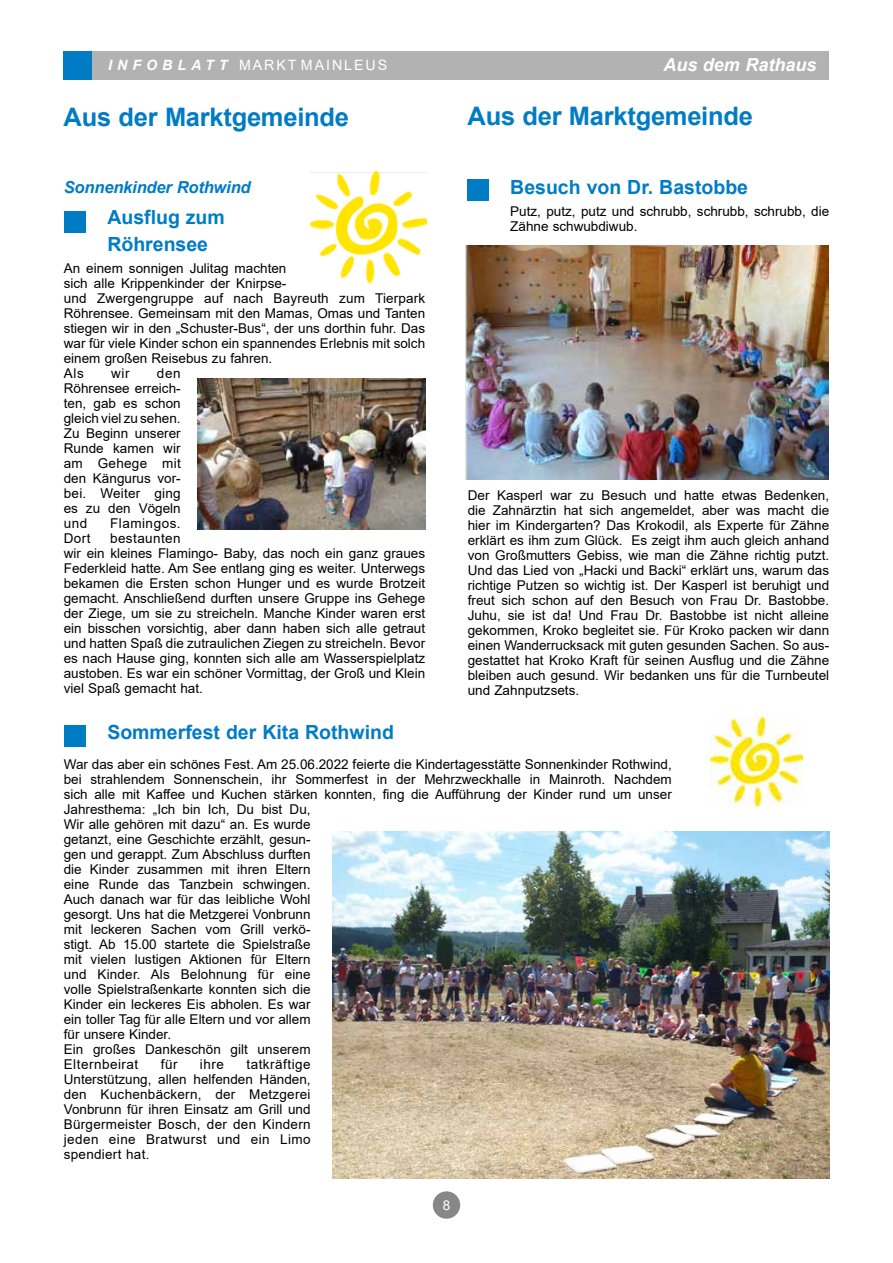
<style>
.page{position:relative;width:893px;height:1263px;background:#fff}
.page>*{position:absolute;margin:0;border:0;box-sizing:border-box;transform-origin:0 0}
.t1{font:700 25.5px "Arial";letter-spacing:-.01em;color:#007cc5}
.t2{font:700 19.5px/27px "Arial";color:#007cc5}
.t3{font:italic 700 18px "Arial";color:#fff}
.t4{font:italic 700 16.5px "Arial";letter-spacing:-.01em;color:#007cc5}
.t5{font:14.25px "Arial";letter-spacing:.135em;color:#fff}
.t6{font:13.5px/15px "Arial";color:#000}
.t7{font:13.5px "Arial";letter-spacing:.04em;color:#000}
.t8{font:13.5px "Arial";color:#fff}
.s1{font-weight:700;font-style:italic}
</style>
<div class="page">
<div style="left:64px;top:51px;width:765px;height:28px;background:#b3b2b2"></div>
<div style="left:64px;top:51px;width:28px;height:28px;background:#007cc5"></div>
<div style="left:433px;top:1191px;width:27px;height:28px;background:#878787;border-radius:50%"></div>
<div style="left:65px;top:211px;width:21px;height:22px;background:#007cc5"></div>
<img style="left:310px;top:172px;width:116px;height:112px">
<img style="left:198px;top:378px;width:227px;height:151px">
<img style="left:332px;top:831px;width:497px;height:347px">
<img style="left:465px;top:245px;width:363px;height:235px">
<div style="left:468px;top:179px;width:21px;height:22px;background:#007cc5"></div>
<div style="left:65px;top:725px;width:21px;height:21px;background:#007cc5"></div>
<img style="left:710px;top:718px;width:92px;height:88px">
<p class="t5" style="left:108px;top:55px;width:281px"><span class="s1">I N F O B L AT T</span> MARKT MAINLEUS</p>
<h3 class="t3" style="left:663px;top:53px;width:155px">Aus dem Rathaus</h3>
<h1 class="t1" style="left:64px;top:100px;width:287px">Aus der Marktgemeinde</h1>
<h1 class="t1" style="left:468px;top:98px;width:287px">Aus der Marktgemeinde</h1>
<p class="t4" style="left:64px;top:176px;width:188px">Sonnenkinder Rothwind</p>
<h2 class="t2" style="left:107px;top:204px;width:119px">Ausflug zum<br>Röhrensee</h2>
<p class="t6" style="left:64px;top:261px;width:363px">An einem sonnigen Julitag machten<br>sich alle Krippenkinder der Knirpse-<br>und Zwergengruppe auf nach Bayreuth zum Tierpark Röhrensee. Gemeinsam mit den Mamas, Omas und Tanten stiegen wir in den „Schuster-Bus“, der uns dorthin fuhr. Das war für viele Kinder schon ein spannendes Erlebnis mit solch einem großen Reisebus zu fahren.<br>Als</p>
<p class="t6" style="left:64px;top:366px;width:118px;text-align:justify;text-indent:93px">den Röhrensee erreich&shy;ten, gab es schon gleich viel zu sehen.<br>Zu Beginn unserer Runde kamen wir am Gehege mit den Kängurus vor&shy;bei. Weiter ging es zu den Vögeln und</p>
<p class="t6" style="left:111px;top:366px;width:20px">wir</p>
<p class="t7" style="left:110px;top:514px;width:72px">Flamingos.</p>
<p class="t6" style="left:64px;top:531px;width:363px;text-indent:46px">bestaunten<br>wir ein kleines Flamingo- Baby, das noch ein ganz graues Federkleid hatte. Am See entlang ging es weiter. Unterwegs bekamen die Ersten schon Hunger und es wurde Brotzeit gemacht. Anschließend durften unsere Gruppe ins Gehege der Ziege, um sie zu streicheln. Manche Kinder waren erst ein bisschen vorsichtig, aber dann haben sich alle getraut und hatten Spaß die zutraulichen Ziegen zu streicheln. Bevor es nach Hause ging, konnten sich alle am Wasserspielplatz austoben. Es war ein schöner Vormittag, der Groß und Klein viel Spaß gemacht hat.</p>
<p class="t6" style="left:64px;top:531px;width:28px">Dort</p>
<h2 class="t2" style="left:510px;top:173px;width:239px">Besuch von Dr. Bastobbe</h2>
<p class="t6" style="left:510px;top:204px;width:320px">Putz, putz, putz und schrubb, schrubb, schrubb, die<br>Zähne schwubdiwub.</p>
<p class="t6" style="left:468px;top:487px;width:363px;text-align:justify">Der Kasperl war zu Besuch und hatte etwas Bedenken, die Zahnärztin hat sich angemeldet, aber was macht die hier im Kindergarten? Das Krokodil, als Experte für Zähne erklärt es ihm zum Glück. Es zeigt ihm auch gleich anhand von Großmutters Gebiss, wie man die Zähne richtig putzt.<br>Und das Lied von „Hacki und Backi“ erklärt uns, warum das richtige Putzen so wichtig ist. Der Kasperl ist beruhigt und freut sich schon auf den Besuch von Frau Dr. Bastobbe.<br>Juhu, sie ist da! Und Frau Dr. Bastobbe ist nicht alleine gekommen, Kroko begleitet sie. Für Kroko packen wir dann einen Wanderrucksack mit guten gesunden Sachen. So aus&shy;gestattet hat Kroko Kraft für seinen Ausflug und die Zähne bleiben auch gesund. Wir bedanken uns für die Turnbeutel und Zahnputzsets.</p>
<h2 class="t2" style="left:107px;top:719px;width:288px">Sommerfest der Kita Rothwind</h2>
<p class="t6" style="left:64px;top:757px;width:610px">War das aber ein schönes Fest. Am 25.06.2022 feierte die Kindertagesstätte Sonnenkinder Rothwind, bei strahlendem Sonnenschein, ihr Sommerfest in der Mehrzweckhalle in Mainroth. Nachdem sich alle mit Kaffee und Kuchen stärken konnten, fing die Aufführung der Kinder rund um unser Jahresthema: „Ich bin Ich, Du bist Du,<br>Wir alle gehören mit dazu“ an. Es wurde<br>getanzt, eine Geschichte erzählt, gesun-<br>gen und gerappt. Zum Abschluss durften<br>die Kinder zusammen mit ihren Eltern<br>eine Runde das Tanzbein schwingen.<br>Auch danach war für das leibliche Wohl<br>gesorgt. Uns hat die Metzgerei Vonbrunn<br>mit leckeren Sachen vom Grill verkö-<br>stigt. Ab 15.00 startete die Spielstraße<br>mit vielen lustigen Aktionen für Eltern<br>und Kinder. Als Belohnung für eine<br>volle Spielstraßenkarte konnten sich die<br>Kinder ein leckeres Eis abholen. Es war<br>ein toller Tag für alle Eltern und vor allem<br>für unsere Kinder.<br>Ein großes Dankeschön gilt unserem<br>Elternbeirat</p>
<p class="t6" style="left:64px;top:1057px;width:248px;text-align:justify;text-indent:183px">tatkräftige Unterstützung, allen helfenden Händen, den Kuchenbäckern, der Metzgerei Vonbrunn für ihren Einsatz am Grill und Bürgermeister Bosch, der den Kindern jeden eine Bratwurst und ein Limo spendiert hat.</p>
<p class="t6" style="left:161px;top:1057px;width:18px">für</p>
<p class="t6" style="left:200px;top:1057px;width:26px">ihre</p>
<p class="t8" style="left:443px;top:1195px;width:9px">8</p>
</div>
